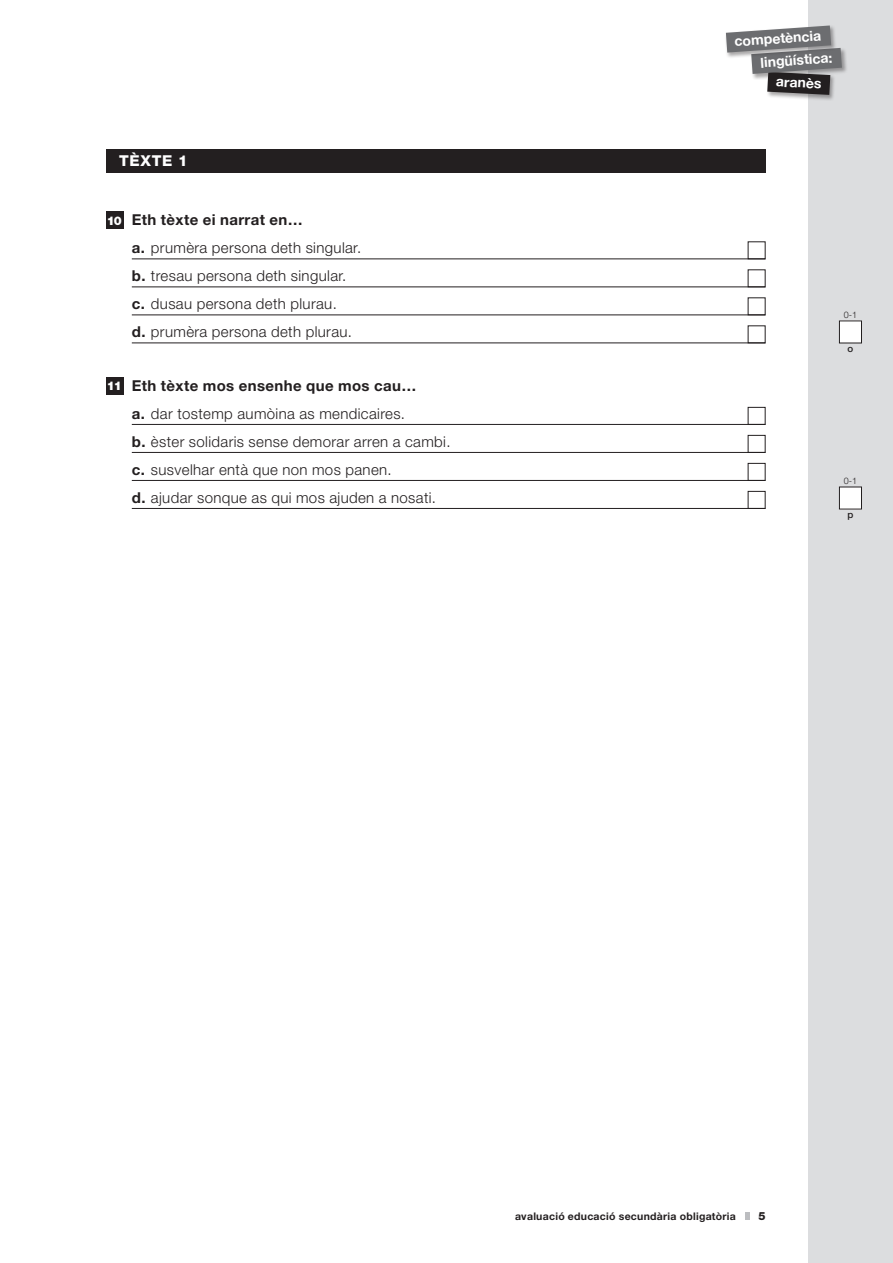
<style>
.page{position:relative;width:893px;height:1263px;background:#fff}
.page>*{position:absolute;margin:0;border:0;box-sizing:border-box;transform-origin:0 0}
.OPCIONS_RESPOSTA_ESO{font:300 15px "Helvetica Neue";letter-spacing:.025em;color:#231f20}
.PREGUNTA_CATALÀ_ESO{font:700 15px "Helvetica Neue";letter-spacing:.025em;color:#231f20}
.ACTIVITAT_TITOL_ESO{font:800 15px "Helvetica Neue";letter-spacing:.05em;color:#fff}
.t1{font:700 13.95px "Helvetica Neue";color:#fff}
.t2{font:900 12px "Helvetica Neue";color:#fff}
.t3{font:800 11.25px "Helvetica Neue";color:#231f20}
.t4{font:700 10.5px "Helvetica Neue";letter-spacing:.025em;color:#231f20}
.t5{font:500 9.75px "Helvetica Neue";color:#231f20}
.t6{font:300 9px "Helvetica Neue";color:#231f20}
.s1{font-weight:700}
</style>
<div class="page">
<div style="left:808px;top:0;width:85px;height:1263px;background:#dcdddf"></div>
<div style="left:766px;top:71px;width:70px;height:30px;background:#231f20;opacity:.4"></div>
<div style="left:750px;top:47px;width:98px;height:33px;background:#231f20;opacity:.4"></div>
<div style="left:725px;top:24px;width:112px;height:34px;background:#231f20;opacity:.4"></div>
<svg style="left:726px;top:26px;width:116px;height:69px"></svg>
<svg style="left:745px;top:1212px;width:4px;height:8px"></svg>
<hr style="left:132px;top:259px;width:633px;height:1px;background:#231f20">
<hr style="left:132px;top:287px;width:633px;height:1px;background:#231f20">
<hr style="left:132px;top:315px;width:633px;height:1px;background:#231f20">
<hr style="left:132px;top:343px;width:633px;height:1px;background:#231f20">
<hr style="left:132px;top:424px;width:633px;height:1px;background:#231f20">
<hr style="left:132px;top:452px;width:633px;height:1px;background:#231f20">
<hr style="left:132px;top:480px;width:633px;height:1px;background:#231f20">
<hr style="left:132px;top:508px;width:633px;height:1px;background:#231f20">
<div style="left:106px;top:149px;width:659px;height:23px;background:#231f20"></div>
<hr style="left:106px;top:172px;width:659px;height:1px;background:#231f20">
<div style="left:748px;top:407px;width:17px;height:18px;border:1px solid #231f20"></div>
<div style="left:748px;top:435px;width:17px;height:18px;border:1px solid #231f20"></div>
<div style="left:748px;top:463px;width:17px;height:18px;border:1px solid #231f20"></div>
<div style="left:748px;top:491px;width:17px;height:18px;border:1px solid #231f20"></div>
<div style="left:106px;top:212px;width:17px;height:17px;background:#231f20"></div>
<div style="left:106px;top:377px;width:17px;height:17px;background:#231f20"></div>
<div style="left:839px;top:321px;width:22px;height:22px;background:#fff"></div>
<div style="left:839px;top:321px;width:23px;height:22px;border:1px solid #231f20"></div>
<div style="left:839px;top:487px;width:22px;height:22px;background:#fff"></div>
<div style="left:839px;top:487px;width:23px;height:22px;border:1px solid #231f20"></div>
<p class="ACTIVITAT_TITOL_ESO" style="left:119px;top:152px;width:70px">TÈXTE 1</p>
<p class="t2" style="left:107px;top:213px;width:17px">10</p>
<p class="t2" style="left:107px;top:379px;width:17px">11</p>
<p class="PREGUNTA_CATALÀ_ESO" style="left:132px;top:210px;width:173px">Eth tèxte ei narrat en…</p>
<p class="OPCIONS_RESPOSTA_ESO" style="left:132px;top:239px;width:231px"><span class="s1">a.</span> prumèra persona deth singular.</p>
<p class="OPCIONS_RESPOSTA_ESO" style="left:132px;top:267px;width:216px"><span class="s1">b.</span> tresau persona deth singular.</p>
<p class="OPCIONS_RESPOSTA_ESO" style="left:132px;top:295px;width:207px"><span class="s1">c.</span> dusau persona deth plurau.</p>
<p class="OPCIONS_RESPOSTA_ESO" style="left:132px;top:323px;width:222px"><span class="s1">d.</span> prumèra persona deth plurau.</p>
<p class="PREGUNTA_CATALÀ_ESO" style="left:132px;top:376px;width:286px">Eth tèxte mos ensenhe que mos cau…</p>
<p class="OPCIONS_RESPOSTA_ESO" style="left:132px;top:404px;width:275px"><span class="s1">a.</span> dar tostemp aumòina as mendicaires.</p>
<p class="OPCIONS_RESPOSTA_ESO" style="left:132px;top:432px;width:320px"><span class="s1">b.</span> èster solidaris sense demorar arren a cambi.</p>
<p class="OPCIONS_RESPOSTA_ESO" style="left:132px;top:460px;width:261px"><span class="s1">c.</span> susvelhar entà que non mos panen.</p>
<p class="OPCIONS_RESPOSTA_ESO" style="left:132px;top:488px;width:306px"><span class="s1">d.</span> ajudar sonque as qui mos ajuden a nosati.</p>
<p class="t1" style="left:734px;top:33px;width:88px;rotate:-4deg">competència</p>
<p class="t1" style="left:760px;top:54px;width:74px;rotate:-4deg">lingüística:</p>
<p class="t1" style="left:777px;top:73px;width:47px;rotate:3deg">aranès</p>
<p class="t6" style="left:844px;top:309px;width:15px">0-1</p>
<p class="t5" style="left:848px;top:343px;width:7px">o</p>
<p class="t6" style="left:844px;top:475px;width:15px">0-1</p>
<p class="t5" style="left:847px;top:509px;width:7px">p</p>
<p class="t4" style="left:515px;top:1210px;width:222px">avaluació educació secundària obligatòria</p>
<p class="t3" style="left:758px;top:1209px;width:9px">5</p>
</div>
